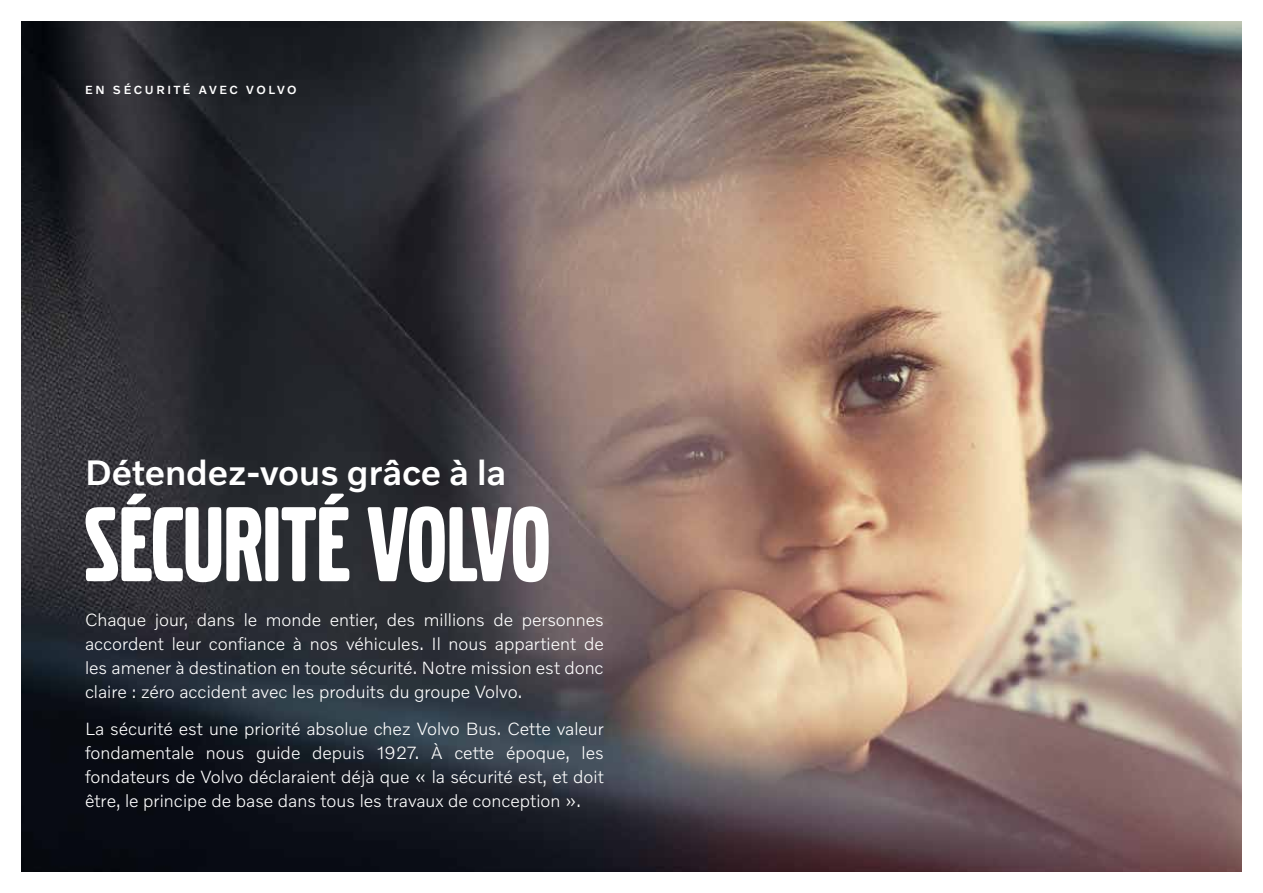
<style>
.page{position:relative;width:1263px;height:893px;background:#fff}
.page>*{position:absolute;margin:0;border:0;box-sizing:border-box;transform-origin:0 0}
.t1{font:111px "Volvo Broad Pro";color:#fff}
.t2{font:500 36px "Volvo Novum";color:#fff}
.t3{font:300 18px/24px "Volvo Novum";color:#fff;text-align:justify}
.t4{font:500 12px "Volvo Novum";letter-spacing:.22em;color:#fff}
</style>
<div class="page">
<img style="left:21px;top:21px;width:1221px;height:851px">
<p class="t4" style="left:85px;top:83px;width:213px">EN SÉCURITÉ AVEC VOLVO</p>
<h2 class="t2" style="left:85px;top:450px;width:422px">Détendez-vous grâce à la</h2>
<h1 class="t1" style="left:85px;top:493px;width:467px">SÉCURITÉ VOLVO</h1>
<p class="t3" style="left:85px;top:607px;width:520px">Chaque jour, dans le monde entier, des millions de personnes accordent leur confiance à nos véhicules. Il nous appartient de les amener à destination en toute sécurité. Notre mission est donc claire : zéro accident avec les produits du groupe Volvo.</p>
<p class="t3" style="left:85px;top:716px;width:520px">La sécurité est une priorité absolue chez Volvo Bus. Cette valeur fondamentale nous guide depuis 1927. À cette époque, les fondateurs de Volvo déclaraient déjà que « la sécurité est, et doit être, le principe de base dans tous les travaux de conception ».</p>
</div>
